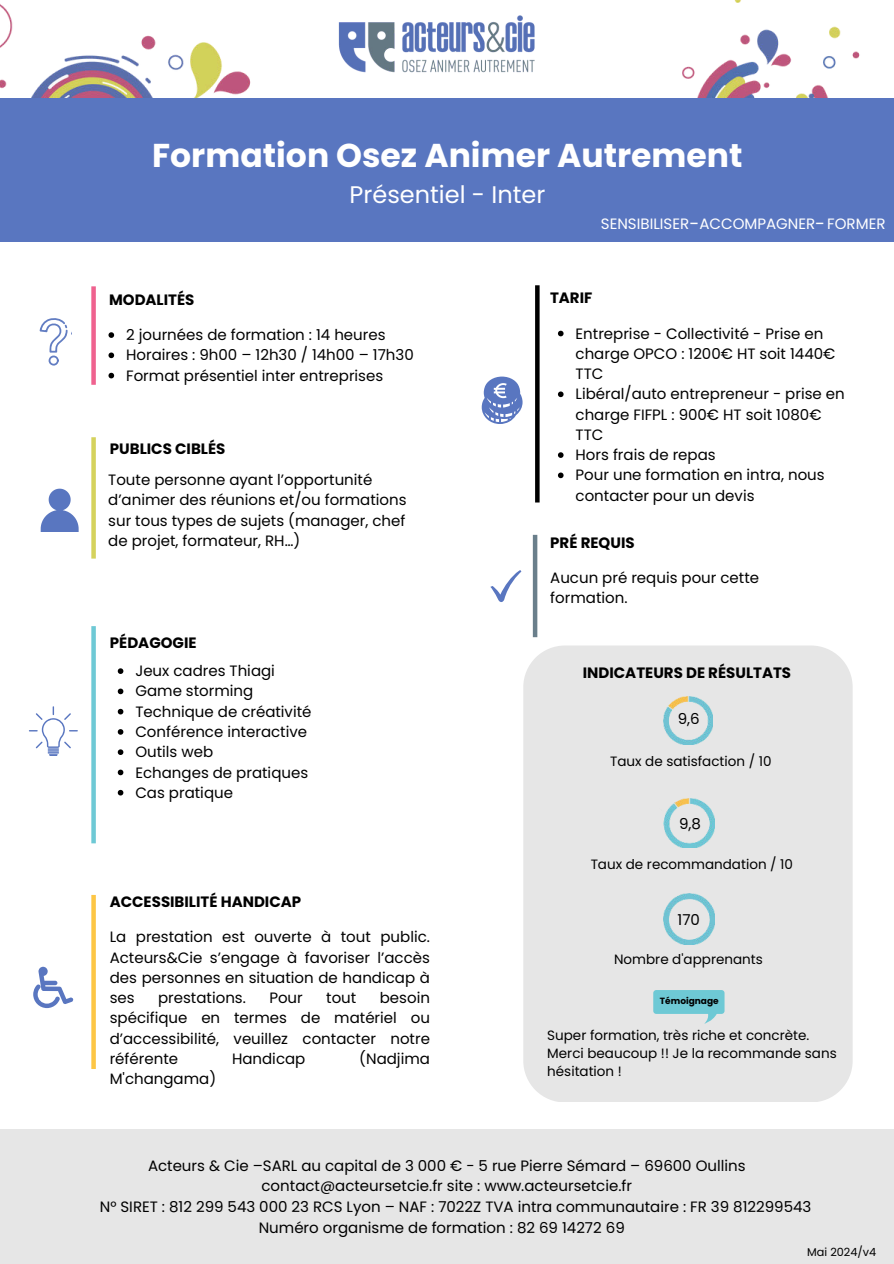
<style>
.page{position:relative;width:894px;height:1264px;background:#fff}
.page>*{position:absolute;margin:0;border:0;box-sizing:border-box;transform-origin:0 0}
.t1{font:700 33px "Poppins";color:#fff}
.t2{font:24px "Poppins";color:#fff}
.t3{font:18px "Poppins";color:#fff}
.t4{font:15px/20.2px "Poppins";color:#000}
.t5{font:700 15px "Poppins";color:#000}
.t6{font:15px "Poppins";color:#fff}
.t7{font:13.5px/18px "Poppins";color:#000}
.t8{font:11.25px "Poppins";color:#000}
.t9{font:700 9px "Poppins";color:#000}
.s1{font-size:18px}
</style>
<div class="page">
<img style="left:0;top:0;width:893px;height:1069px">
<div style="left:0;top:1128px;width:893px;height:135px;background:#e6e6e6"></div>
<img style="left:336px;top:11px;width:198px;height:72px">
<div style="left:0;top:98px;width:893px;height:143px;background:#5976c0"></div>
<svg style="left:41px;top:488px;width:38px;height:44px"></svg>
<svg style="left:40px;top:317px;width:32px;height:48px"></svg>
<svg style="left:29px;top:706px;width:48px;height:49px"></svg>
<svg style="left:481px;top:376px;width:41px;height:48px"></svg>
<svg style="left:33px;top:966px;width:40px;height:42px"></svg>
<svg style="left:490px;top:570px;width:31px;height:32px"></svg>
<div style="left:91px;top:286px;width:5px;height:99px;background:#ef628f"></div>
<div style="left:91px;top:437px;width:5px;height:121px;background:#d5d25d"></div>
<div style="left:91px;top:626px;width:5px;height:217px;background:#6ec9d5"></div>
<svg style="left:535px;top:285px;width:4px;height:217px"></svg>
<div style="left:91px;top:895px;width:5px;height:173px;background:#fdc645"></div>
<div style="left:532px;top:535px;width:5px;height:102px;background:#6a7f8b"></div>
<div style="left:523px;top:645px;width:329px;height:457px;background:#e6e6e6"></div>
<svg style="left:653px;top:990px;width:71px;height:33px;background:#8dd0d9"></svg>
<img style="left:659px;top:798px;width:54px;height:49px">
<img style="left:663px;top:696px;width:49px;height:48px">
<img style="left:663px;top:893px;width:51px;height:51px">
<svg style="left:118px;top:668px;width:5px;height:6px"></svg>
<svg style="left:118px;top:688px;width:5px;height:6px"></svg>
<svg style="left:118px;top:709px;width:5px;height:5px"></svg>
<svg style="left:118px;top:729px;width:5px;height:5px"></svg>
<svg style="left:118px;top:749px;width:5px;height:6px"></svg>
<svg style="left:118px;top:769px;width:5px;height:6px"></svg>
<svg style="left:118px;top:790px;width:5px;height:5px"></svg>
<svg style="left:108px;top:332px;width:6px;height:6px"></svg>
<svg style="left:108px;top:352px;width:6px;height:6px"></svg>
<svg style="left:108px;top:373px;width:6px;height:5px"></svg>
<svg style="left:557px;top:331px;width:6px;height:5px"></svg>
<svg style="left:557px;top:391px;width:6px;height:6px"></svg>
<svg style="left:557px;top:452px;width:6px;height:6px"></svg>
<svg style="left:557px;top:472px;width:6px;height:6px"></svg>
<h1 class="t1" style="left:152px;top:136px;width:591px">Formation Osez Animer Autrement</h1>
<h2 class="t2" style="left:349px;top:180px;width:197px">Présentiel - Inter</h2>
<p class="t6" style="left:600px;top:215px;width:286px">SENSIBILISER ACCOMPAGNER<span class="s1">-</span>FORMER</p>
<p class="t3" style="left:689px;top:213px;width:11px">-</p>
<p class="t5" style="left:109px;top:291px;width:87px">MODALITÉS</p>
<p class="t4" style="left:126px;top:325px;width:289px">2 journées de formation : 14 heures<br>Horaires : 9h00 – 12h30 / 14h00 – 17h30<br>Format présentiel inter entreprises</p>
<p class="t5" style="left:110px;top:440px;width:117px">PUBLICS CIBLÉS</p>
<p class="t4" style="left:108px;top:470px;width:300px">Toute personne ayant l’opportunité d’animer des réunions et/ou formations sur tous types de sujets (manager, chef de projet, formateur, RH…)</p>
<p class="t5" style="left:110px;top:634px;width:88px">PÉDAGOGIE</p>
<p class="t4" style="left:135px;top:661px;width:177px">Jeux cadres Thiagi<br>Game storming<br>Technique de créativité<br>Conférence interactive<br>Outils web<br>Echanges de pratiques<br>Cas pratique</p>
<p class="t5" style="left:110px;top:893px;width:193px">ACCESSIBILITÉ HANDICAP</p>
<p class="t4" style="left:110px;top:927px;width:322px;text-align:justify">La prestation est ouverte à tout public.<br>Acteurs&amp;Cie s’engage à favoriser l’accès des personnes en situation de handicap à ses</p>
<p class="t4" style="left:110px;top:987px;width:322px;text-align:justify;text-indent:270px">besoin spécifique en termes de matériel ou d’accessibilité, veuillez contacter notre référente</p>
<p class="t4" style="left:158px;top:987px;width:89px">prestations.</p>
<p class="t4" style="left:269px;top:987px;width:35px">Pour</p>
<p class="t4" style="left:326px;top:987px;width:32px">tout</p>
<p class="t4" style="left:232px;top:1048px;width:75px">Handicap</p>
<p class="t4" style="left:359px;top:1048px;width:72px">(Nadjima</p>
<p class="t4" style="left:110px;top:1068px;width:108px">M'changama)</p>
<p class="t5" style="left:550px;top:289px;width:44px">TARIF</p>
<p class="t4" style="left:575px;top:323px;width:270px">Entreprise - Collectivité - Prise en charge OPCO : 1200€ HT soit 1440€<br>TTC<br>Libéral/auto entrepreneur - prise en charge FIFPL : 900€ HT soit 1080€<br>TTC<br>Hors frais de repas<br>Pour une formation en intra, nous contacter pour un devis</p>
<p class="t5" style="left:550px;top:534px;width:86px">PRÉ REQUIS</p>
<p class="t4" style="left:550px;top:568px;width:210px">Aucun pré requis pour cette formation.</p>
<p class="t5" style="left:582px;top:663px;width:210px">INDICATEURS DE RÉSULTATS</p>
<p class="t4" style="left:677px;top:709px;width:23px">9,6</p>
<p class="t7" style="left:610px;top:752px;width:163px">Taux de satisfaction / 10</p>
<p class="t4" style="left:679px;top:814px;width:23px">9,8</p>
<p class="t7" style="left:590px;top:855px;width:204px">Taux de recommandation / 10</p>
<p class="t4" style="left:677px;top:909px;width:24px">170</p>
<p class="t7" style="left:614px;top:950px;width:150px">Nombre d'apprenants</p>
<p class="t9" style="left:659px;top:995px;width:60px">Témoignage</p>
<p class="t7" style="left:547px;top:1025px;width:291px">Super formation, très riche et concrète.<br>Merci beaucoup !! Je la recommande sans hésitation !</p>
<p class="t4" style="left:148px;top:1155px;width:599px">Acteurs &amp; Cie –SARL au capital de 3 000 € - 5 rue Pierre Sémard – 69600 Oullins</p>
<p class="t4" style="left:261px;top:1175px;width:372px">contact@acteursetcie.fr site : www.acteursetcie.fr</p>
<p class="t4" style="left:100px;top:1196px;width:712px">N° SIRET : 812 299 543 000 23 RCS Lyon – NAF : 7022Z TVA intra communautaire : FR 39 812299543</p>
<p class="t4" style="left:259px;top:1217px;width:367px">Numéro organisme de formation : 82 69 14272 69</p>
<p class="t8" style="left:807px;top:1245px;width:70px">Mai 2024/v4</p>
</div>
